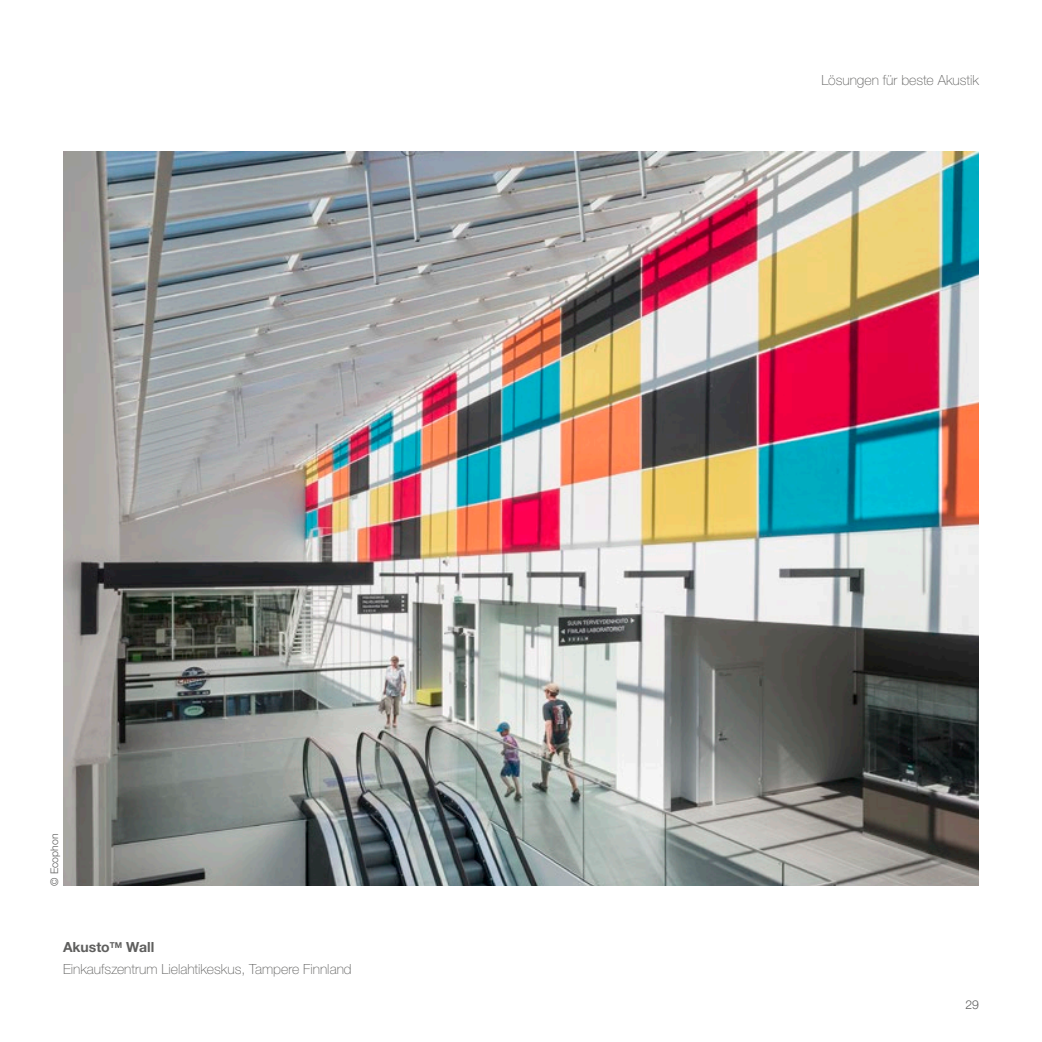
<style>
.page{position:relative;width:1042px;height:1042px;background:#fff}
.page>*{position:absolute;margin:0;border:0;box-sizing:border-box;transform-origin:0 0}
.t1{font:100 14px/22.2px "Helvetica Neue LTW1 G";color:#5f5f5e}
.t2{font:300 12.25px "Helvetica Neue LTW1 G";color:#5f5f5e}
.t3{font:300 10.5px "Helvetica Neue LTW1 G";color:#5f5f5e}
.s1{font-weight:700}
</style>
<div class="page">
<img style="left:63px;top:152px;width:916px;height:733px">
<p class="t3" style="left:48px;top:885px;width:53px;rotate:-90deg">© Ecophon</p>
<p class="t1" style="left:63px;top:936px;width:290px"><span class="s1">Akusto</span><sup>TM</sup> <span class="s1">Wall<br></span>Einkaufszentrum Lielahtikeskus, Tampere Finnland</p>
<p class="t1" style="left:821px;top:69px;width:159px">Lösungen für beste Akustik</p>
<p class="t2" style="left:965px;top:997px;width:15px">29</p>
</div>
